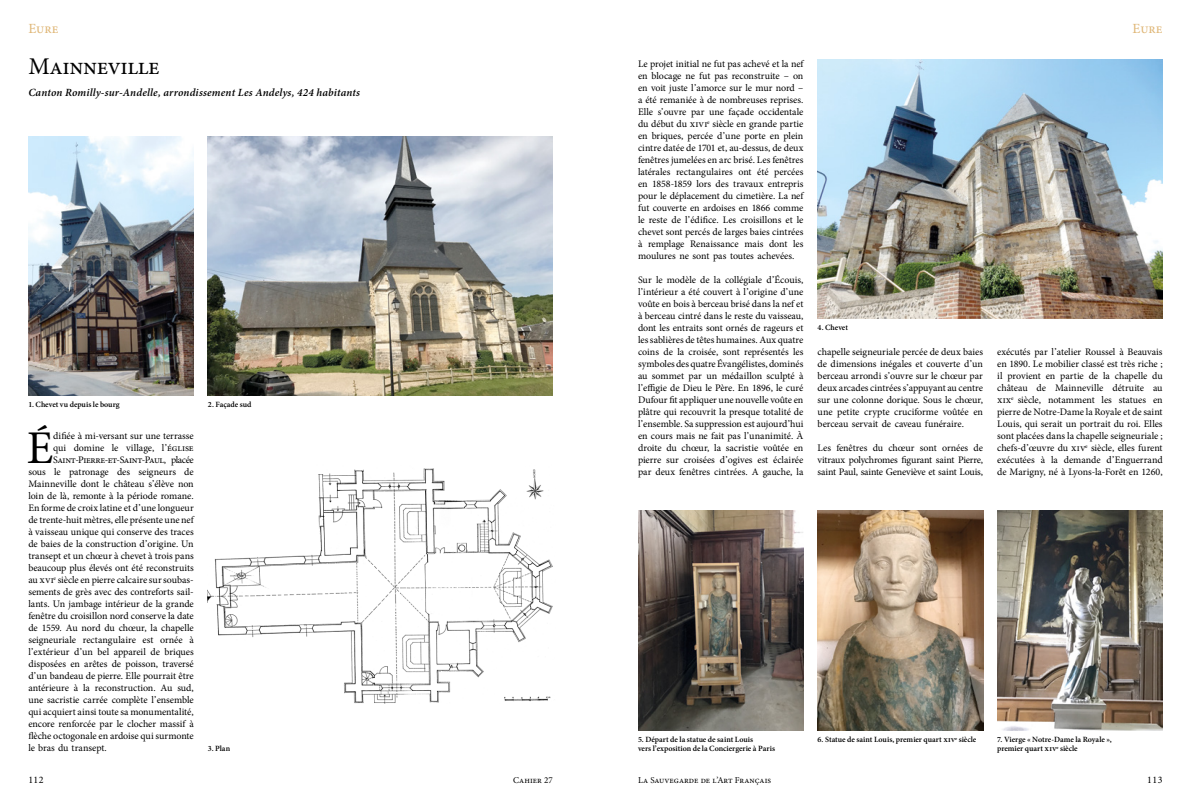
<style>
.page{position:relative;width:1191px;height:808px;background:#fff}
.page>*{position:absolute;margin:0;border:0;box-sizing:border-box;transform-origin:0 0}
.t1{font:46.9px "Minion Pro";color:#000}
.t2{font:24px "Minion Pro";letter-spacing:-.02em;color:#000}
.t3{font:14px "Minion Pro";letter-spacing:-.005em;color:#dfb676}
.t4{font:italic 600 11px "Minion Pro";letter-spacing:.015em;color:#000}
.t5{font:10px/12px "Minion Pro";letter-spacing:-.015em;color:#000;text-align:justify}
.t6{font:10px "Minion Pro";letter-spacing:-.035em;color:#000}
.t7{font:9px "Minion Pro";letter-spacing:.005em;color:#000}
.t8{font:600 8px/9px "Minion Pro";letter-spacing:-.005em;color:#000}
</style>
<div class="page">
<img style="left:208px;top:137px;width:345px;height:258px">
<img style="left:208px;top:468px;width:345px;height:236px">
<img style="left:28px;top:137px;width:166px;height:258px">
<img style="left:817px;top:60px;width:345px;height:259px">
<img style="left:638px;top:510px;width:165px;height:221px">
<img style="left:817px;top:510px;width:166px;height:221px">
<img style="left:997px;top:510px;width:165px;height:221px">
<h3 class="t3" style="left:28px;top:20px;width:32px">Eure</h3>
<h3 class="t3" style="left:1132px;top:20px;width:32px">Eure</h3>
<h2 class="t2" style="left:28px;top:50px;width:133px">Mainneville</h2>
<p class="t4" style="left:28px;top:85px;width:333px">Canton Romilly-sur-Andelle, arrondissement Les Andelys, 424 habitants</p>
<p class="t5" style="left:638px;top:58px;width:168px">Le projet initial ne fut pas achevé et la nef en blocage ne fut pas reconstruite – on en voit juste l’amorce sur le mur nord – a été remaniée à de nombreuses reprises.<br>Elle s’ouvre par une façade occidentale du début du xivi<sup>e</sup> siècle en grande partie en briques, percée d’une porte en plein cintre datée de 1701 et, au-dessus, de deux fenêtres jumelées en arc brisé. Les fenêtres latérales rectangulaires ont été percées en 1858-1859 lors des travaux entrepris pour le déplacement du cimetière. La nef fut couverte en ardoises en 1866 comme le reste de l’édifice. Les croisillons et le chevet sont percés de larges baies cintrées à remplage Renaissance mais dont les moulures ne sont pas toutes achevées.</p>
<p class="t5" style="left:638px;top:274px;width:167px">Sur le modèle de la collégiale d’Écouis, l’intérieur a été couvert à l’origine d’une voûte en bois à berceau brisé dans la nef et à berceau cintré dans le reste du vaisseau, dont les entraits sont ornés de rageurs et les sablières de têtes humaines. Aux quatre coins de la croisée, sont représentés les symboles des quatre Évangélistes, dominés au sommet par un médaillon sculpté à l’effigie de Dieu le Père. En 1896, le curé Dufour fit appliquer une nouvelle voûte en plâtre qui recouvrit la presque totalité de l’ensemble. Sa suppression est aujourd’hui en cours mais ne fait pas l’unanimité. À droite du chœur, la sacristie voûtée en pierre sur croisées d’ogives est éclairée par deux fenêtres cintrées. A gauche, la</p>
<p class="t8" style="left:817px;top:323px;width:32px">4. Chevet</p>
<p class="t5" style="left:817px;top:346px;width:167px">chapelle seigneuriale percée de deux baies de dimensions inégales et couverte d’un berceau arrondi s’ouvre sur le chœur par deux arcades cintrées s’appuyant au centre sur une colonne dorique. Sous le chœur, une petite crypte cruciforme voûtée en berceau servait de caveau funéraire.</p>
<p class="t5" style="left:817px;top:442px;width:167px">Les fenêtres du chœur sont ornées de vitraux polychromes figurant saint Pierre, saint Paul, sainte Geneviève et saint Louis,</p>
<p class="t5" style="left:997px;top:346px;width:167px">exécutés par l’atelier Roussel à Beauvais en 1890. Le mobilier classé est très riche ; il provient en partie de la chapelle du château de Mainneville détruite au xix<sup>e</sup> siècle, notamment les statues en pierre de Notre-Dame la Royale et de saint Louis, qui serait un portrait du roi. Elles sont placées dans la chapelle seigneuriale ; chefs-d’œuvre du xiv<sup>e</sup> siècle, elles furent exécutées à la demande d’Enguerrand de Marigny, né à Lyons-la-Forêt en 1260,</p>
<p class="t8" style="left:28px;top:400px;width:93px">1. Chevet vu depuis le bourg</p>
<p class="t8" style="left:208px;top:400px;width:45px">2. Façade sud</p>
<h1 class="t1" style="left:27px;top:417px;width:28px">É</h1>
<p class="t5" style="left:53px;top:430px;width:142px">difiée à mi-versant sur une terrasse</p>
<p class="t5" style="left:53px;top:442px;width:142px">qui domine le village, l’église</p>
<p class="t6" style="left:53px;top:453px;width:142px">Saint-Pierre-et-Saint-Paul, placée</p>
<p class="t5" style="left:28px;top:466px;width:167px">sous le patronage des seigneurs de</p>
<p class="t5" style="left:28px;top:478px;width:167px">Mainneville dont le château s’élève non</p>
<p class="t5" style="left:28px;top:490px;width:167px">loin de là, remonte à la période romane.</p>
<p class="t5" style="left:28px;top:502px;width:167px">En forme de croix latine et d’une longueur</p>
<p class="t5" style="left:28px;top:514px;width:168px">de trente-huit mètres, elle présente une nef</p>
<p class="t5" style="left:28px;top:526px;width:167px">à vaisseau unique qui conserve des traces</p>
<p class="t5" style="left:28px;top:538px;width:167px">de baies de la construction d’origine. Un</p>
<p class="t5" style="left:28px;top:550px;width:167px">transept et un chœur à chevet à trois pans</p>
<p class="t5" style="left:28px;top:562px;width:167px">beaucoup plus élevés ont été reconstruits</p>
<p class="t5" style="left:28px;top:574px;width:167px">au xvi<sup>e</sup> siècle en pierre calcaire sur soubas-</p>
<p class="t5" style="left:28px;top:586px;width:167px">sements de grès avec des contreforts sail-</p>
<p class="t5" style="left:28px;top:598px;width:167px">lants. Un jambage intérieur de la grande</p>
<p class="t5" style="left:28px;top:610px;width:167px">fenêtre du croisillon nord conserve la date</p>
<p class="t5" style="left:28px;top:622px;width:167px">de 1559. Au nord du chœur, la chapelle</p>
<p class="t5" style="left:28px;top:634px;width:167px">seigneuriale rectangulaire est ornée à</p>
<p class="t5" style="left:28px;top:646px;width:167px">l’extérieur d’un bel appareil de briques</p>
<p class="t5" style="left:28px;top:658px;width:167px">disposées en arêtes de poisson, traversé</p>
<p class="t5" style="left:28px;top:670px;width:167px">d’un bandeau de pierre. Elle pourrait être</p>
<p class="t5" style="left:28px;top:682px;width:167px">antérieure à la reconstruction. Au sud,</p>
<p class="t5" style="left:28px;top:694px;width:167px">une sacristie carrée complète l’ensemble</p>
<p class="t5" style="left:28px;top:706px;width:167px">qui acquiert ainsi toute sa monumentalité,</p>
<p class="t5" style="left:28px;top:718px;width:167px">encore renforcée par le clocher massif à</p>
<p class="t5" style="left:28px;top:730px;width:167px">flèche octogonale en ardoise qui surmonte</p>
<p class="t5" style="left:28px;top:742px;width:80px">le bras du transept.</p>
<p class="t8" style="left:638px;top:735px;width:138px">5. Départ de la statue de saint Louis<br>vers l’exposition de la Conciergerie à Paris</p>
<p class="t8" style="left:817px;top:735px;width:160px">6. Statue de saint Louis, premier quart xiv<sup>e</sup> siècle</p>
<p class="t8" style="left:997px;top:735px;width:116px">7. Vierge « Notre-Dame la Royale », premier quart xiv<sup>e</sup> siècle</p>
<p class="t8" style="left:208px;top:744px;width:24px">3. Plan</p>
<p class="t5" style="left:28px;top:774px;width:17px">112</p>
<p class="t7" style="left:513px;top:774px;width:41px">Cahier 27</p>
<p class="t7" style="left:638px;top:774px;width:135px">La Sauvegarde de l’Art Français</p>
<p class="t5" style="left:1147px;top:774px;width:17px">113</p>
</div>
